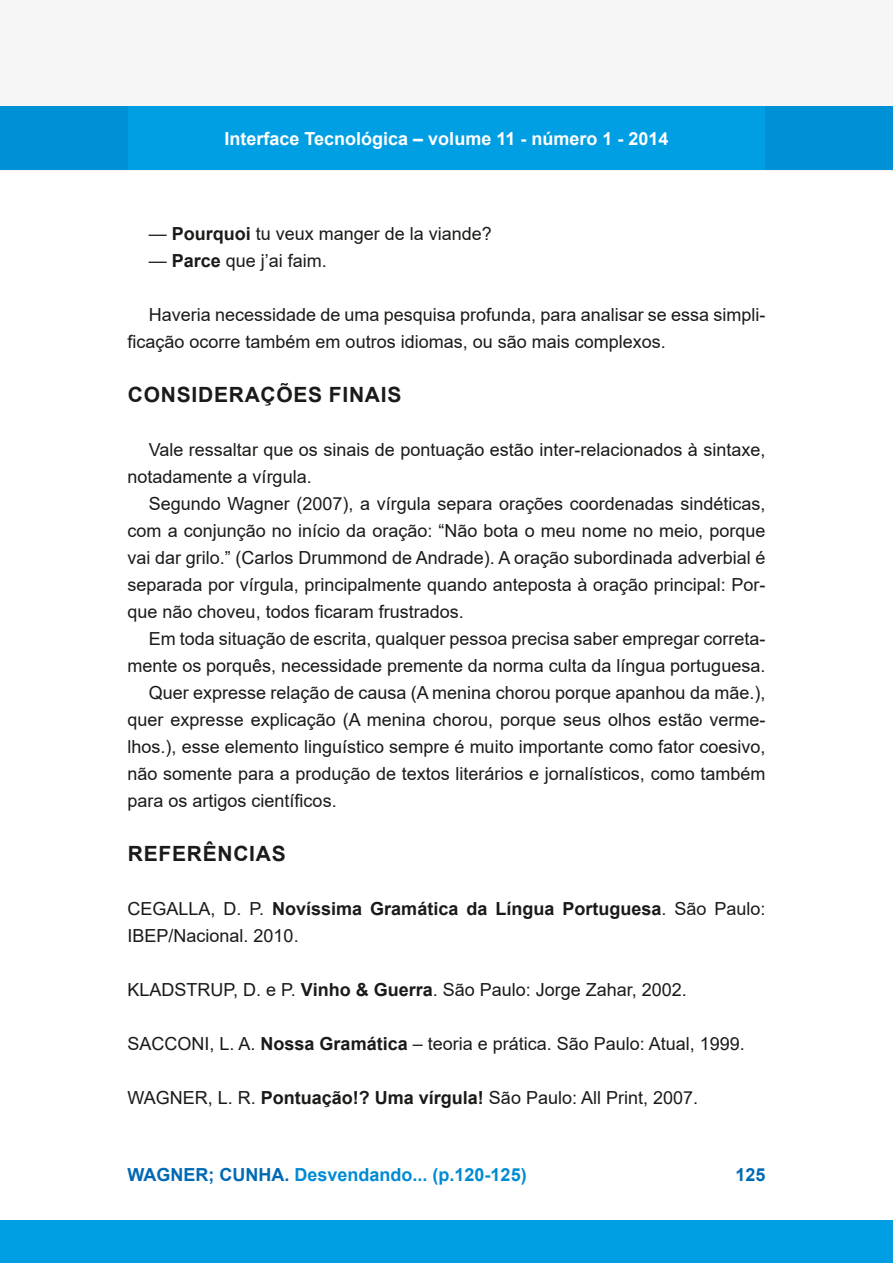
<style>
.page{position:relative;width:893px;height:1263px;background:#fff}
.page>*{position:absolute;margin:0;border:0;box-sizing:border-box;transform-origin:0 0}
.Títulos_do_artigo{font:700 21px "Arial";letter-spacing:.035em;color:#1a1a18}
.Corpo{font:18px/27px "Arial";color:#1a1a18}
.Corpo_sem_indent{font:18px/27px "Arial";color:#1a1a18}
.t1{font:700 18px "Arial";color:#fff}
.t2{font:700 18px "Arial";color:#008bd2}
.t3{font:700 18px "Arial";color:#0069b4}
.s1{font-weight:700}
.s2{color:#0069b4}
</style>
<div class="page">
<div style="left:0;top:0;width:893px;height:170px;background:#f6f6f6"></div>
<div style="left:0;top:1220px;width:893px;height:43px;background:#009ee3"></div>
<div style="left:0;top:106px;width:893px;height:64px;background:#009ee3"></div>
<div style="left:0;top:106px;width:128px;height:64px;background:#0090d6"></div>
<div style="left:765px;top:106px;width:128px;height:64px;background:#0090d6"></div>
<p class="t1" style="left:225px;top:126px;width:445px">Interface Tecnológica – volume 11 - número 1 - 2014</p>
<p class="Corpo" style="left:149px;top:220px;width:345px">— <span class="s1">Pourquoi</span> tu veux manger de la viande?</p>
<p class="Corpo" style="left:149px;top:247px;width:180px">— <span class="s1">Parce</span> que j’ai faim.</p>
<p class="Corpo" style="left:128px;top:301px;width:639px;text-indent:21px">Haveria necessidade de uma pesquisa profunda, para analisar se essa simpli&shy;ficação ocorre também em outros idiomas, ou são mais complexos.</p>
<p class="Títulos_do_artigo" style="left:128px;top:379px;width:275px">CONSIDERAÇÕES FINAIS</p>
<p class="Corpo" style="left:128px;top:436px;width:639px;text-indent:21px">Vale ressaltar que os sinais de pontuação estão inter-relacionados à sintaxe, notadamente a vírgula.</p>
<p class="Corpo" style="left:128px;top:490px;width:639px;text-align:justify;text-indent:21px">Segundo Wagner (2007), a vírgula separa orações coordenadas sindéticas, com a conjunção no início da oração: “Não bota o meu nome no meio, porque vai dar grilo.” (Carlos Drummond de Andrade). A oração subordinada adverbial é separada por vírgula, principalmente quando anteposta à oração principal: Por&shy;que não choveu, todos ficaram frustrados.</p>
<p class="Corpo" style="left:128px;top:625px;width:639px;text-align:right">Em toda situação de escrita, qualquer pessoa precisa saber empregar correta&shy;mente os porquês, necessidade premente da norma culta da língua portuguesa.</p>
<p class="Corpo" style="left:128px;top:679px;width:639px;text-align:justify;text-indent:21px">Quer expresse relação de causa (A menina chorou porque apanhou da mãe.), quer expresse explicação (A menina chorou, porque seus olhos estão verme&shy;lhos.), esse elemento linguístico sempre é muito importante como fator coesivo, não somente para a produção de textos literários e jornalísticos, como também para os artigos científicos.</p>
<p class="Títulos_do_artigo" style="left:128px;top:838px;width:159px">REFERÊNCIAS</p>
<p class="Corpo_sem_indent" style="left:128px;top:895px;width:639px">CEGALLA, D. P. <span class="s1">Novíssima Gramática da Língua Portuguesa</span>. São Paulo:<br>IBEP/Nacional. 2010.</p>
<p class="Corpo_sem_indent" style="left:128px;top:976px;width:561px">KLADSTRUP, D. e P. <span class="s1">Vinho &amp; Guerra</span>. São Paulo: Jorge Zahar, 2002.</p>
<p class="Corpo_sem_indent" style="left:128px;top:1030px;width:619px">SACCONI, L. A. <span class="s1">Nossa Gramática</span> – teoria e prática. São Paulo: Atual, 1999.</p>
<p class="Corpo_sem_indent" style="left:128px;top:1084px;width:572px">WAGNER, L. R. <span class="s1">Pontuação!? Uma vírgula!</span> São Paulo: All Print, 2007.</p>
<p class="t2" style="left:128px;top:1162px;width:401px"><span class="s2">WAGNER; CUNHA.</span> Desvendando... (p.120-125)</p>
<p class="t3" style="left:735px;top:1162px;width:32px">125</p>
</div>
